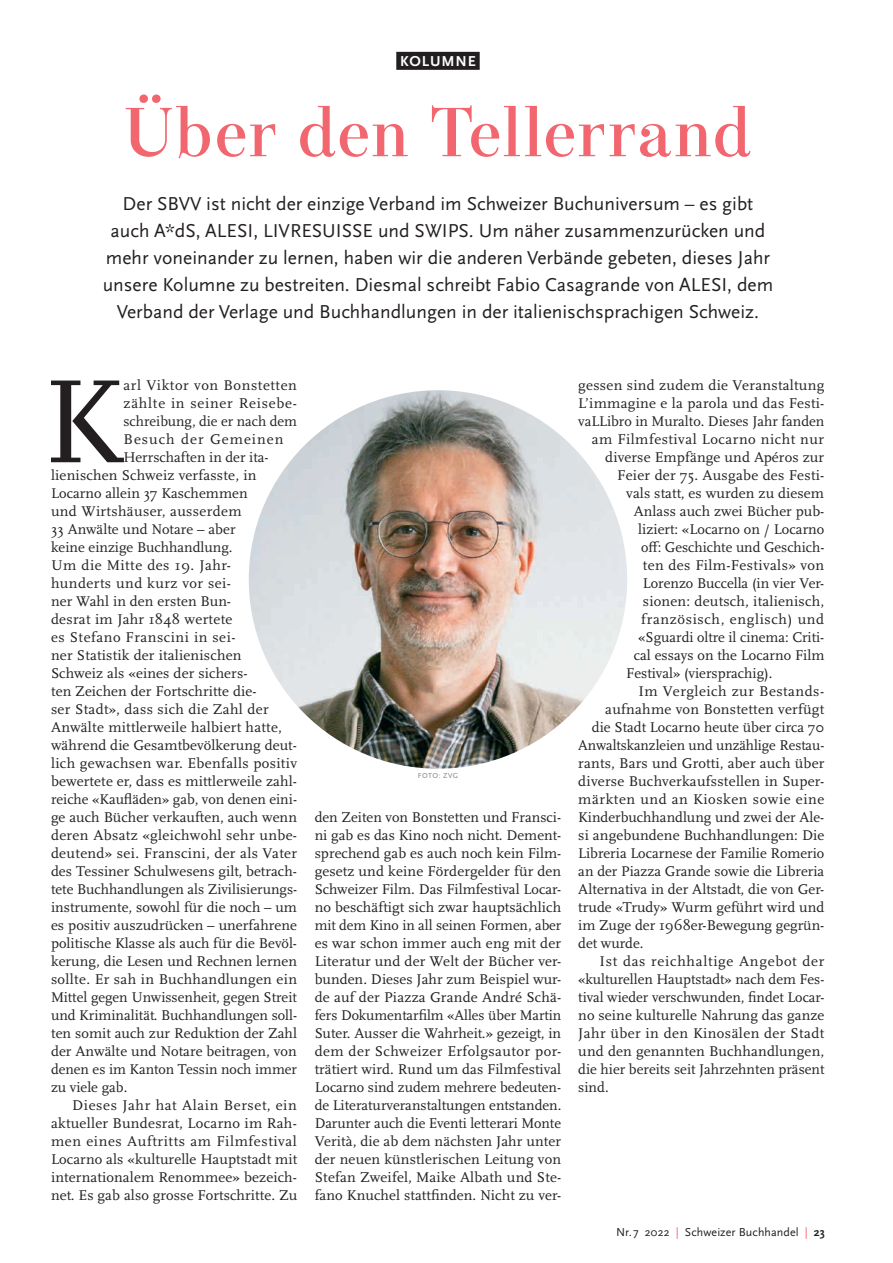
<style>
.page{position:relative;width:893px;height:1263px;background:#fff}
.page>*{position:absolute;margin:0;border:0;box-sizing:border-box;transform-origin:0 0}
.t1{font:123.75px "Scala OT";color:#231f20}
.t2{font:500 69px "Narziss Text";letter-spacing:-.015em;color:#f1666f}
.t3{font:19.5px/27px "Scala Sans OT";color:#231f20;text-align:center}
.t4{font:700 15px "Scala Sans OT";letter-spacing:.055em;color:#fff}
.t5{font:14.7px/18px "Scala OT";letter-spacing:.005em;color:#231f20;text-align:justify}
.t6{font:14.7px "Scala OT";letter-spacing:.025em;color:#231f20}
.t7{font:14.7px "Scala OT";letter-spacing:.04em;color:#231f20}
.t8{font:14.7px "Scala OT";letter-spacing:.035em;color:#231f20}
.t9{font:14.7px "Scala OT";letter-spacing:.05em;color:#231f20}
.t10{font:14.7px "Scala OT";letter-spacing:.03em;color:#231f20}
.t11{font:14.7px "Scala OT";letter-spacing:.065em;color:#231f20}
.t12{font:12px "Scala Sans OT";letter-spacing:.01em;color:#231f20}
.t13{font:7.5px "Scala Sans OT";letter-spacing:.055em;color:#808285}
.s1{color:#f1666f}
.s2{font-weight:700}
</style>
<div class="page">
<div style="left:396px;top:52px;width:84px;height:18px;background:#231f20"></div>
<img style="left:249px;top:390px;width:378px;height:379px;border-radius:189px">
<p class="t4" style="left:400px;top:52px;width:77px">KOLUMNE</p>
<h2 class="t2" style="left:124px;top:94px;width:629px">Über den Tellerrand</h2>
<p class="t3" style="left:103px;top:191px;width:672px">Der SBVV ist nicht der einzige Verband im Schweizer Buchuniversum – es gibt auch A*dS, ALESI, LIVRESUISSE und SWIPS. Um näher zusammenzurücken und mehr voneinander zu lernen, haben wir die anderen Verbände gebeten, dieses Jahr unsere Kolumne zu bestreiten. Diesmal schreibt Fabio Casagrande von ALESI, dem Verband der Verlage und Buchhandlungen in der italienischsprachigen Schweiz.</p>
<h1 class="t1" style="left:43px;top:354px;width:82px">K</h1>
<p class="t7" style="left:124px;top:377px;width:175px">arl Viktor von Bonstetten</p>
<p class="t9" style="left:124px;top:395px;width:175px">zählte in seiner Reisebe-</p>
<p class="t5" style="left:124px;top:413px;width:175px">schreibung, die er nach dem</p>
<p class="t11" style="left:124px;top:431px;width:161px">Besuch der Gemeinen</p>
<p class="t5" style="left:124px;top:449px;width:146px">Herrschaften in der ita-</p>
<p class="t5" style="left:51px;top:467px;width:207px">lienischen Schweiz verfasste, in</p>
<p class="t5" style="left:51px;top:485px;width:198px">Locarno allein 37 Kaschemmen</p>
<p class="t6" style="left:51px;top:503px;width:192px">und Wirtshäuser, ausserdem</p>
<p class="t5" style="left:51px;top:521px;width:186px">33 Anwälte und Notare – aber</p>
<p class="t5" style="left:51px;top:539px;width:183px">keine einzige Buchhandlung.</p>
<p class="t8" style="left:51px;top:557px;width:182px">Um die Mitte des 19. Jahr-</p>
<p class="t10" style="left:51px;top:575px;width:182px">hunderts und kurz vor sei-</p>
<p class="t5" style="left:51px;top:593px;width:182px">ner Wahl in den ersten Bun-</p>
<p class="t5" style="left:51px;top:611px;width:183px">desrat im Jahr 1848 wertete</p>
<p class="t10" style="left:51px;top:629px;width:186px">es Stefano Franscini in sei-</p>
<p class="t5" style="left:51px;top:647px;width:192px">ner Statistik der italienischen</p>
<p class="t5" style="left:51px;top:665px;width:198px">Schweiz als «eines der sichers-</p>
<p class="t5" style="left:51px;top:683px;width:207px">ten Zeichen der Fortschritte die-</p>
<p class="t5" style="left:51px;top:701px;width:219px">ser Stadt», dass sich die Zahl der</p>
<p class="t5" style="left:51px;top:719px;width:232px">Anwälte mittlerweile halbiert hatte,</p>
<p class="t5" style="left:51px;top:737px;width:248px">während die Gesamtbevölkerung deut-</p>
<p class="t6" style="left:51px;top:755px;width:247px">lich gewachsen war. Ebenfalls positiv</p>
<p class="t5" style="left:51px;top:773px;width:248px">bewertete er, dass es mittlerweile zahl-</p>
<p class="t5" style="left:51px;top:791px;width:248px">reiche «Kaufläden» gab, von denen eini-</p>
<p class="t5" style="left:51px;top:809px;width:247px">ge auch Bücher verkauften, auch wenn</p>
<p class="t6" style="left:51px;top:827px;width:248px">deren Absatz «gleichwohl sehr unbe-</p>
<p class="t5" style="left:51px;top:845px;width:248px">deutend» sei. Franscini, der als Vater</p>
<p class="t5" style="left:51px;top:863px;width:248px">des Tessiner Schulwesens gilt, betrach-</p>
<p class="t5" style="left:51px;top:881px;width:248px">tete Buchhandlungen als Zivilisierungs-</p>
<p class="t5" style="left:51px;top:899px;width:247px">instrumente, sowohl für die noch – um</p>
<p class="t5" style="left:51px;top:917px;width:248px">es positiv auszudrücken – unerfahrene</p>
<p class="t5" style="left:51px;top:935px;width:248px">politische Klasse als auch für die Bevöl-</p>
<p class="t5" style="left:51px;top:953px;width:248px">kerung, die Lesen und Rechnen lernen</p>
<p class="t5" style="left:51px;top:971px;width:248px">sollte. Er sah in Buchhandlungen ein</p>
<p class="t5" style="left:51px;top:989px;width:247px">Mittel gegen Unwissenheit, gegen Streit</p>
<p class="t5" style="left:51px;top:1007px;width:248px">und Kriminalität. Buchhandlungen soll-</p>
<p class="t5" style="left:51px;top:1025px;width:247px">ten somit auch zur Reduktion der Zahl</p>
<p class="t5" style="left:51px;top:1043px;width:247px">der Anwälte und Notare beitragen, von</p>
<p class="t5" style="left:51px;top:1061px;width:248px">denen es im Kanton Tessin noch immer</p>
<p class="t5" style="left:51px;top:1079px;width:78px">zu viele gab.</p>
<p class="t7" style="left:72px;top:1097px;width:226px">Dieses Jahr hat Alain Berset, ein</p>
<p class="t5" style="left:51px;top:1115px;width:248px">aktueller Bundesrat, Locarno im Rah-</p>
<p class="t7" style="left:51px;top:1133px;width:247px">men eines Auftritts am Filmfestival</p>
<p class="t5" style="left:51px;top:1151px;width:248px">Locarno als «kulturelle Hauptstadt mit</p>
<p class="t5" style="left:51px;top:1169px;width:248px">internationalem Renommee» bezeich-</p>
<p class="t5" style="left:51px;top:1187px;width:248px">net. Es gab also grosse Fortschritte. Zu</p>
<p class="t13" style="left:418px;top:772px;width:42px">FOTO: ZVG</p>
<p class="t5" style="left:315px;top:809px;width:248px">den Zeiten von Bonstetten und Fransci&shy;ni gab es das Kino noch nicht. Dement&shy;sprechend gab es auch noch kein Film&shy;gesetz und keine Fördergelder für den Schweizer Film. Das Filmfestival Locar&shy;no beschäftigt sich zwar hauptsächlich mit dem Kino in all seinen Formen, aber es war schon immer auch eng mit der Literatur und der Welt der Bücher ver&shy;bunden. Dieses Jahr zum Beispiel wur&shy;de auf der Piazza Grande André Schä&shy;fers Dokumentarfilm «Alles über Martin Suter. Ausser die Wahrheit.» gezeigt, in dem der Schweizer Erfolgsautor por&shy;trätiert wird. Rund um das Filmfestival Locarno sind zudem mehrere bedeuten&shy;de Literaturveranstaltungen entstanden.<br>Darunter auch die Eventi letterari Monte Verità, die ab dem nächsten Jahr unter der neuen künstlerischen Leitung von Stefan Zweifel, Maike Albath und Ste&shy;fano Knuchel stattfinden. Nicht zu ver-</p>
<p class="t5" style="left:578px;top:377px;width:247px">gessen sind zudem die Veranstaltung</p>
<p class="t5" style="left:578px;top:395px;width:248px">L’immagine e la parola und das Festi-</p>
<p class="t5" style="left:578px;top:413px;width:248px">vaLLibro in Muralto. Dieses Jahr fanden</p>
<p class="t8" style="left:592px;top:431px;width:234px">am Filmfestival Locarno nicht nur</p>
<p class="t5" style="left:605px;top:449px;width:220px">diverse Empfänge und Apéros zur</p>
<p class="t5" style="left:617px;top:467px;width:209px">Feier der 75. Ausgabe des Festi-</p>
<p class="t5" style="left:626px;top:485px;width:199px">vals statt, es wurden zu diesem</p>
<p class="t5" style="left:634px;top:503px;width:192px">Anlass auch zwei Bücher pub-</p>
<p class="t5" style="left:638px;top:521px;width:188px">liziert: «Locarno on / Locarno</p>
<p class="t5" style="left:641px;top:539px;width:185px">off: Geschichte und Geschich-</p>
<p class="t6" style="left:643px;top:557px;width:183px">ten des Film-Festivals» von</p>
<p class="t5" style="left:643px;top:575px;width:183px">Lorenzo Buccella (in vier Ver-</p>
<p class="t5" style="left:643px;top:593px;width:183px">sionen: deutsch, italienisch,</p>
<p class="t7" style="left:641px;top:611px;width:184px">französisch, englisch) und</p>
<p class="t5" style="left:638px;top:629px;width:188px">«Sguardi oltre il cinema: Criti-</p>
<p class="t5" style="left:634px;top:647px;width:192px">cal essays on the Locarno Film</p>
<p class="t5" style="left:626px;top:665px;width:148px">Festival» (viersprachig).</p>
<p class="t8" style="left:639px;top:683px;width:187px">Im Vergleich zur Bestands-</p>
<p class="t5" style="left:605px;top:701px;width:220px">aufnahme von Bonstetten verfügt</p>
<p class="t5" style="left:592px;top:719px;width:234px">die Stadt Locarno heute über circa 70</p>
<p class="t5" style="left:578px;top:737px;width:247px">Anwaltskanzleien und unzählige Restau-</p>
<p class="t5" style="left:578px;top:755px;width:248px">rants, Bars und Grotti, aber auch über</p>
<p class="t5" style="left:578px;top:773px;width:247px">diverse Buchverkaufsstellen in Super-</p>
<p class="t8" style="left:578px;top:791px;width:247px">märkten und an Kiosken sowie eine</p>
<p class="t5" style="left:578px;top:809px;width:247px">Kinderbuchhandlung und zwei der Ale-</p>
<p class="t5" style="left:578px;top:827px;width:248px">si angebundene Buchhandlungen: Die</p>
<p class="t5" style="left:578px;top:845px;width:248px">Libreria Locarnese der Familie Romerio</p>
<p class="t5" style="left:578px;top:863px;width:247px">an der Piazza Grande sowie die Libreria</p>
<p class="t5" style="left:578px;top:881px;width:247px">Alternativa in der Altstadt, die von Ger-</p>
<p class="t5" style="left:578px;top:899px;width:248px">trude «Trudy» Wurm geführt wird und</p>
<p class="t5" style="left:578px;top:917px;width:248px">im Zuge der 1968er-Bewegung gegrün-</p>
<p class="t5" style="left:578px;top:935px;width:67px">det wurde.</p>
<p class="t9" style="left:600px;top:953px;width:226px">Ist das reichhaltige Angebot der</p>
<p class="t5" style="left:578px;top:971px;width:247px">«kulturellen Hauptstadt» nach dem Fes-</p>
<p class="t5" style="left:578px;top:989px;width:247px">tival wieder verschwunden, findet Locar-</p>
<p class="t5" style="left:578px;top:1007px;width:248px">no seine kulturelle Nahrung das ganze</p>
<p class="t6" style="left:578px;top:1025px;width:247px">Jahr über in den Kinosälen der Stadt</p>
<p class="t5" style="left:578px;top:1043px;width:247px">und den genannten Buchhandlungen,</p>
<p class="t5" style="left:578px;top:1061px;width:248px">die hier bereits seit Jahrzehnten präsent</p>
<p class="t5" style="left:578px;top:1079px;width:32px">sind.</p>
<p class="t12" style="left:616px;top:1226px;width:210px">Nr. 7 2022 <span class="s1">|</span> Schweizer Buchhandel <span class="s1">|</span> <span class="s2">23</span></p>
</div>
